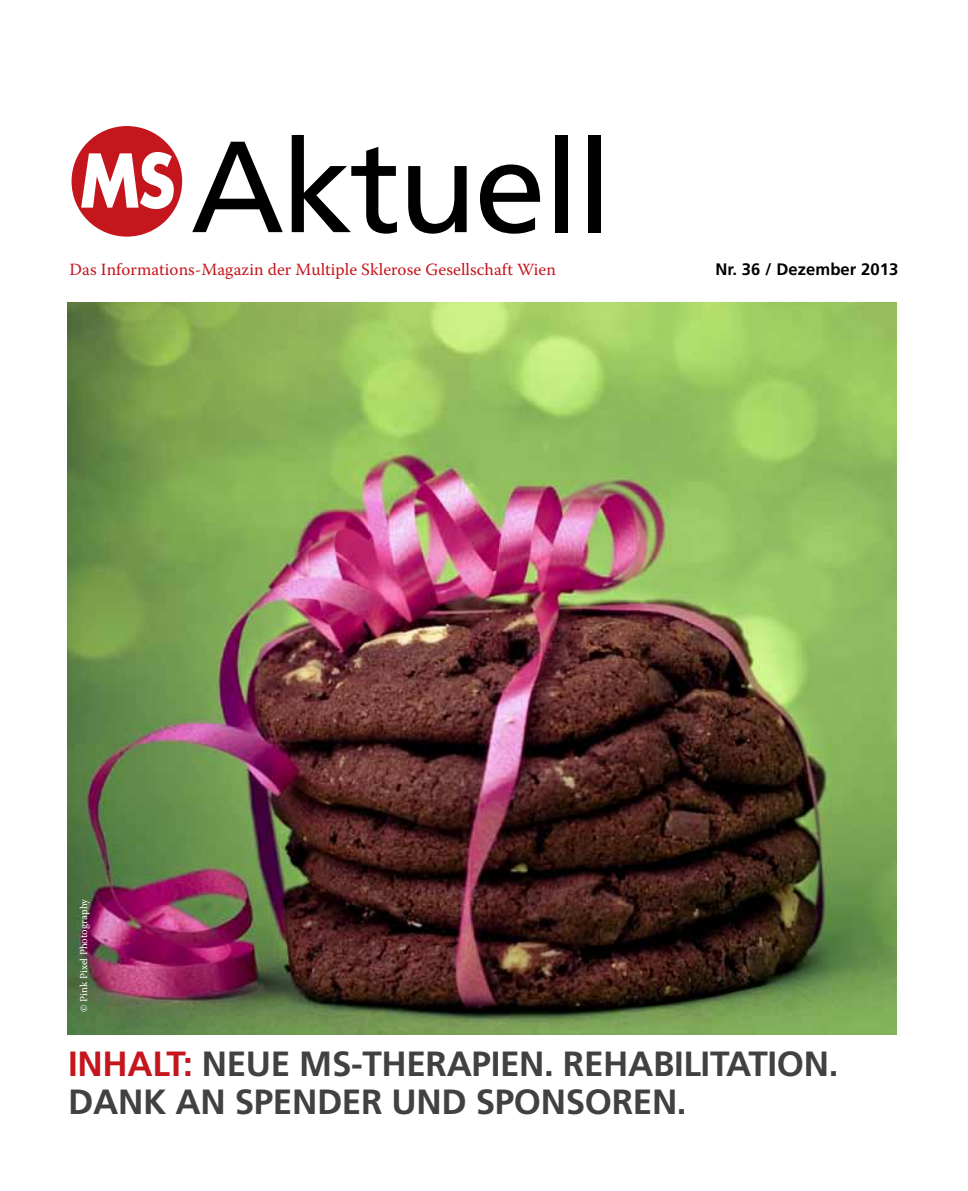
<style>
.page{position:relative;width:968px;height:1191px;background:#fff}
.page>*{position:absolute;margin:0;border:0;box-sizing:border-box;transform-origin:0 0}
.t1{font:129.5px "Frutiger";letter-spacing:-.025em;color:#000}
.t2{font:700 35px "Frutiger";letter-spacing:-.01em;color:#414042}
.t3{font:17.15px "Warnock Pro";letter-spacing:.005em;color:#c4161c}
.t4{font:700 16.62px "Frutiger";letter-spacing:.005em;color:#000}
.t5{font:10.5px "Warnock Pro";letter-spacing:.005em;color:#fff}
.s1{color:#c4161c}
</style>
<div class="page">
<svg style="left:72px;top:126px;width:110px;height:111px"></svg>
<img style="left:68px;top:303px;width:828px;height:731px">
<h1 class="t1" style="left:191px;top:111px;width:423px">Aktuell</h1>
<p class="t3" style="left:69px;top:259px;width:488px">Das Informations-Magazin der Multiple Sklerose Gesellschaft Wien</p>
<p class="t4" style="left:715px;top:260px;width:184px">Nr. 36 / Dezember 2013</p>
<p class="t5" style="left:77px;top:1011px;width:115px;rotate:-90deg">© Pink Pixel Photography</p>
<p class="t2" style="left:68px;top:1043px;width:621px"><span class="s1">inhalt:</span> NEUE MS-TH ERAPIEN. REHABILITATI</p>
<p class="t2" style="left:776px;top:1043px;width:63px">ON.</p>
<p class="t2" style="left:68px;top:1081px;width:619px">DANK AN SPENDER UND SPONSOREN.</p>
</div>
